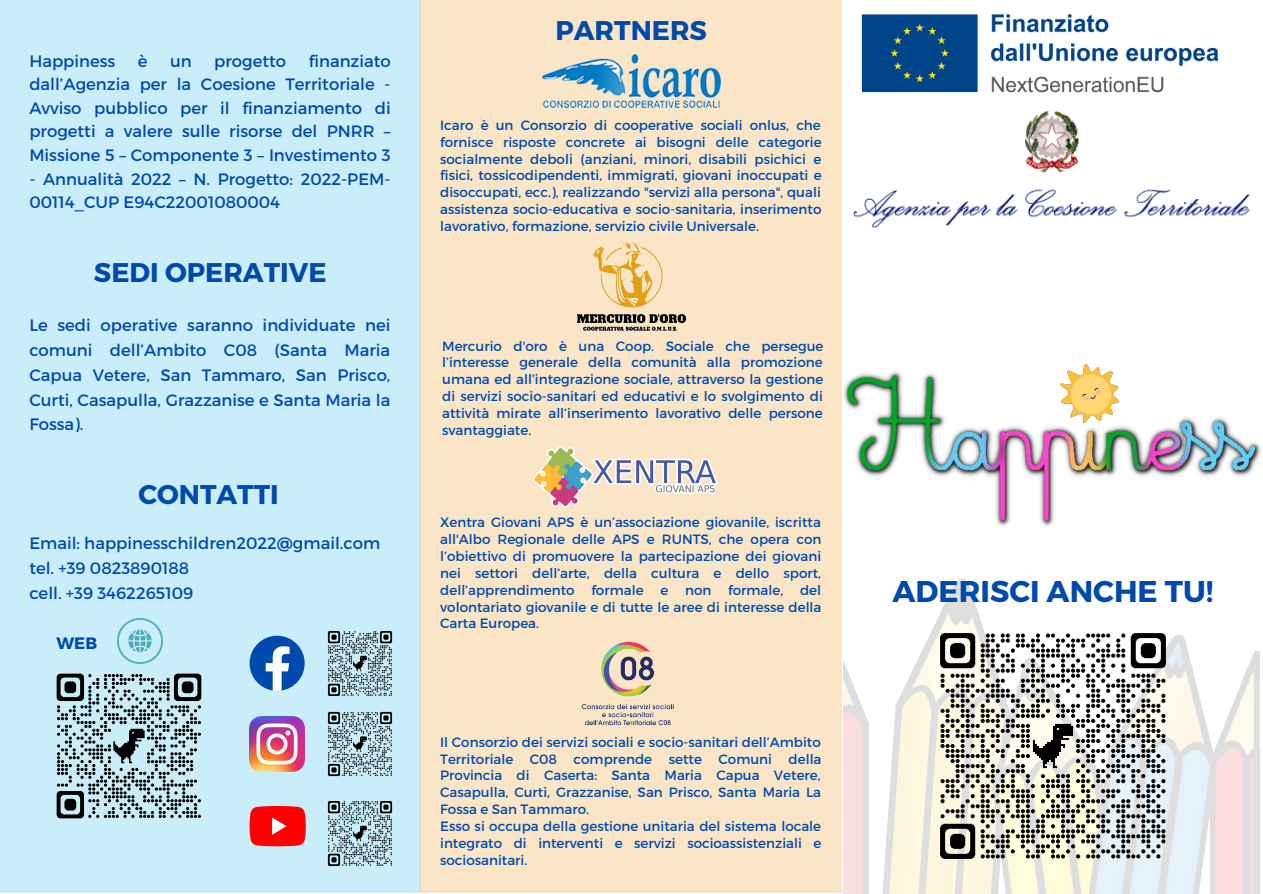
<style>
.page{position:relative;width:1263px;height:894px;background:#fff}
.page>*{position:absolute;margin:0;border:0;box-sizing:border-box;transform-origin:0 0}
.t1{font:700 30px "Montserrat";color:#004aad}
.t2{font:700 27px "Montserrat";color:#004aad}
.t3{font:16.5px/24.8px "Montserrat";color:#004aad;text-align:justify}
.t4{font:700 16.5px "Montserrat";color:#004aad}
.t5{font:13.5px/16.8px "Montserrat";color:#004aad;text-align:justify}
</style>
<div class="page">
<div style="left:0;top:0;width:421px;height:891px;background:#caedfa"></div>
<div style="left:421px;top:0;width:420px;height:891px;background:#fae6c6"></div>
<svg style="left:843px;top:579px;width:417px;height:314px"></svg>
<img style="left:841px;top:368px;width:420px;height:160px">
<img style="left:1061px;top:364px;width:57px;height:58px">
<img style="left:861px;top:14px;width:358px;height:79px">
<img style="left:854px;top:111px;width:396px;height:116px">
<img style="left:575px;top:241px;width:112px;height:90px">
<img style="left:534px;top:446px;width:184px;height:61px">
<img style="left:581px;top:641px;width:93px;height:85px">
<img style="left:542px;top:54px;width:178px;height:53px">
<img style="left:327px;top:631px;width:66px;height:65px">
<svg style="left:250px;top:635px;width:55px;height:55px"></svg>
<img style="left:327px;top:711px;width:66px;height:66px">
<img style="left:250px;top:716px;width:55px;height:55px">
<svg style="left:250px;top:806px;width:56px;height:40px;background:#fc1a1b"></svg>
<img style="left:327px;top:801px;width:66px;height:65px">
<img style="left:56px;top:663px;width:146px;height:156px">
<img style="left:118px;top:618px;width:45px;height:45px">
<img style="left:920px;top:613px;width:265px;height:265px">
<p class="t3" style="left:29px;top:47px;width:87px">Happiness</p>
<p class="t3" style="left:138px;top:47px;width:11px">è</p>
<p class="t3" style="left:170px;top:47px;width:23px">un</p>
<p class="t3" style="left:214px;top:47px;width:73px">progetto</p>
<p class="t3" style="left:29px;top:48px;width:363px;line-height:23.5px;text-indent:279px">finanziato dall’Agenzia per la Coesione Territoriale - Avviso pubblico per il finanziamento di progetti a valere sulle risorse del PNRR – Missione 5 – Componente 3 – Investimento 3</p>
<p class="t3" style="left:29px;top:166px;width:363px;line-height:23.5px">- Annualità 2022 – N. Progetto: 2022-PEM-<br>00114_CUP E94C22001080004</p>
<h2 class="t2" style="left:94px;top:254px;width:234px">SEDI OPERATIVE</h2>
<p class="t3" style="left:29px;top:312px;width:363px">Le sedi operative saranno individuate nei comuni dell’Ambito C08 (Santa Maria Capua Vetere, San Tammaro, San Prisco, Curti, Casapulla, Grazzanise e Santa Maria la Fossa).</p>
<h2 class="t2" style="left:138px;top:477px;width:142px">CONTATTI</h2>
<p class="t3" style="left:29px;top:530px;width:352px;text-align:left">Email: happinesschildren2022@gmail.com tel. +39 0823890188<br>cell. +39 3462265109</p>
<p class="t4" style="left:56px;top:632px;width:42px">WEB</p>
<h2 class="t2" style="left:555px;top:13px;width:153px">PARTNERS</h2>
<p class="t5" style="left:440px;top:116px;width:383px">Icaro è un Consorzio di cooperative sociali onlus, che fornisce risposte concrete ai bisogni delle categorie socialmente deboli (anziani, minori, disabili psichici e fisici, tossicodipendenti, immigrati, giovani inoccupati e disoccupati, ecc.), realizzando "servizi alla persona", quali assistenza socio-educativa e socio-sanitaria, inserimento lavorativo, formazione, servizio civile Universale.</p>
<p class="t5" style="left:442px;top:336px;width:383px">Mercurio d'oro è una Coop. Sociale che persegue l’interesse generale della comunità alla promozione umana ed all’integrazione sociale, attraverso la gestione di servizi socio-sanitari ed educativi e lo svolgimento di attività mirate all’inserimento lavorativo delle persone svantaggiate.</p>
<p class="t5" style="left:440px;top:513px;width:383px">Xentra Giovani APS è un’associazione giovanile, iscritta all'Albo Regionale delle APS e RUNTS, che opera con l’obiettivo di promuovere la partecipazione dei giovani nei settori dell’arte, della cultura e dello sport, dell’apprendimento formale e non formale, del volontariato giovanile e di tutte le aree di interesse della Carta Europea.</p>
<p class="t5" style="left:440px;top:732px;width:383px;text-align:left">Il Consorzio dei servizi sociali e socio-sanitari dell’Ambito Territoriale C08 comprende sette Comuni della Provincia di Caserta: Santa Maria Capua Vetere, Casapulla, Curti, Grazzanise, San Prisco, Santa Maria La Fossa e San Tammaro.<br>Esso si occupa della gestione unitaria del sistema locale integrato di interventi e servizi socioassistenziali e sociosanitari.</p>
<h1 class="t1" style="left:892px;top:571px;width:322px">ADERISCI ANCHE TU!</h1>
</div>
